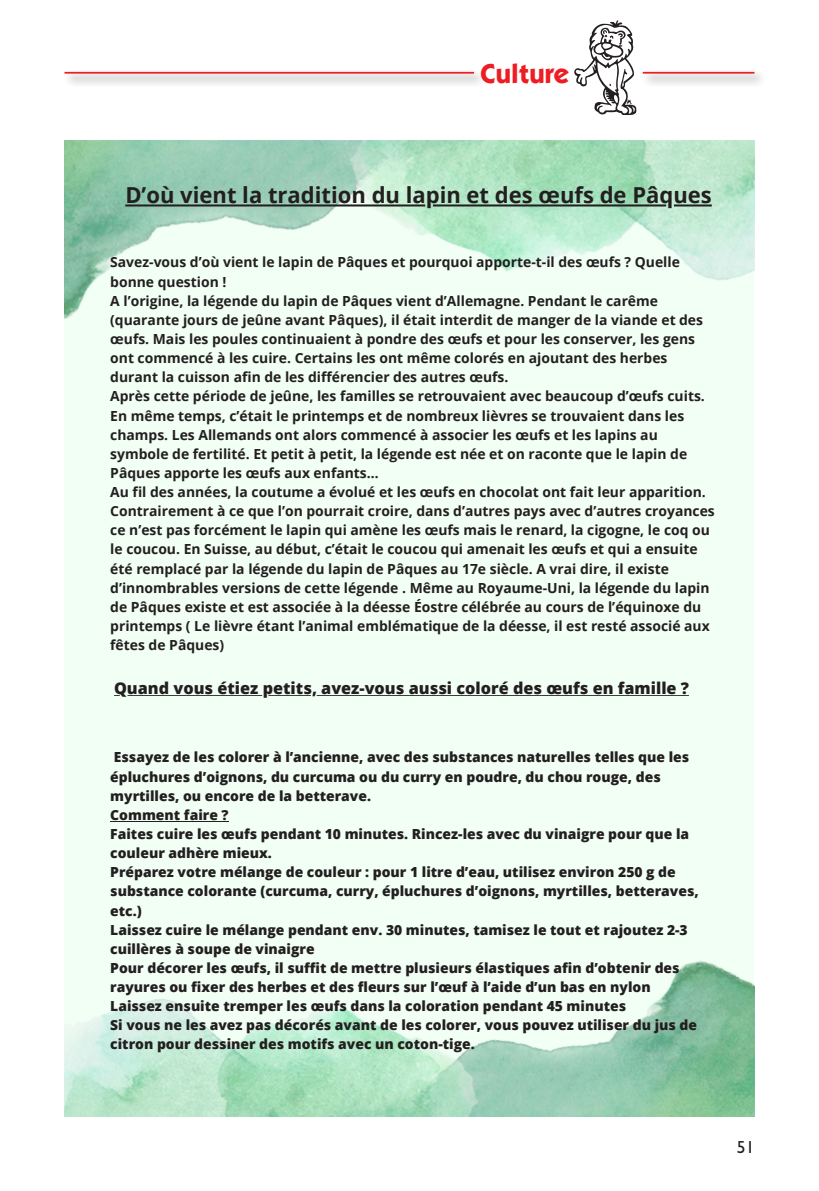
<style>
.page{position:relative;width:819px;height:1191px;background:#fff}
.page>*{position:absolute;margin:0;border:0;box-sizing:border-box;transform-origin:0 0}
.Texte_standard_gras{font:700 27.47px "ITC Kabel Std";color:#ee1d23}
.t1{font:700 22.05px "Open Sans";color:#231f20}
.t2{font:17.5px "Gill Sans Std";color:#231f20}
.t3{font:800 16.28px "Open Sans";color:#231f20}
.t4{font:700 13.83px/19.1px "Open Sans";color:#231f20}
.t5{font:800 13.83px/19.1px "Open Sans";color:#231f20}
</style>
<div class="page">
<div style="left:64px;top:141px;width:690px;height:975px;background:#f2fff5"></div>
<img style="left:506px;top:961px;width:248px;height:155px">
<img style="left:64px;top:141px;width:252px;height:178px">
<img style="left:64px;top:999px;width:442px;height:117px">
<img style="left:316px;top:141px;width:438px;height:140px">
<hr style="left:673px;top:204px;width:38px;height:2px;background:#231f20">
<hr style="left:433px;top:204px;width:233px;height:2px;background:#231f20">
<hr style="left:125px;top:204px;width:300px;height:2px;background:#231f20">
<hr style="left:316px;top:695px;width:373px;height:1px;background:#231f20">
<hr style="left:268px;top:695px;width:43px;height:1px;background:#231f20">
<hr style="left:127px;top:695px;width:135px;height:1px;background:#231f20">
<hr style="left:110px;top:820px;width:119px;height:1px;background:#231f20">
<svg style="left:574px;top:20px;width:62px;height:95px"></svg>
<div style="left:640px;top:69px;width:127px;height:18px;background:#231f20;opacity:.75"></div>
<hr style="left:642px;top:72px;width:112px;height:2px;background:#ee1d23">
<div style="left:62px;top:69px;width:424px;height:18px;background:#231f20;opacity:.75"></div>
<hr style="left:64px;top:72px;width:410px;height:2px;background:#ee1d23">
<p class="Texte_standard_gras" style="left:480px;top:57px;width:90px">Culture</p>
<p class="t1" style="left:125px;top:179px;width:588px">D’où vient la tradition du lapin et des œufs de Pâques</p>
<p class="t4" style="left:110px;top:252px;width:606px">Savez-vous d’où vient le lapin de Pâques et pourquoi apporte-t-il des œufs ? Quelle bonne question !<br>A l’origine, la légende du lapin de Pâques vient d’Allemagne. Pendant le carême (quarante jours de jeûne avant Pâques), il était interdit de manger de la viande et des œufs. Mais les poules continuaient à pondre des œufs et pour les conserver, les gens ont commencé à les cuire. Certains les ont même colorés en ajoutant des herbes durant la cuisson afin de les différencier des autres œufs.<br>Après cette période de jeûne, les familles se retrouvaient avec beaucoup d’œufs cuits.<br>En même temps, c’était le printemps et de nombreux lièvres se trouvaient dans les champs. Les Allemands ont alors commencé à associer les œufs et les lapins au symbole de fertilité. Et petit à petit, la légende est née et on raconte que le lapin de Pâques apporte les œufs aux enfants…<br>Au fil des années, la coutume a évolué et les œufs en chocolat ont fait leur apparition.<br>Contrairement à ce que l’on pourrait croire, dans d’autres pays avec d’autres croyances ce n’est pas forcément le lapin qui amène les œufs mais le renard, la cigogne, le coq ou le coucou. En Suisse, au début, c’était le coucou qui amenait les œufs et qui a ensuite été remplacé par la légende du lapin de Pâques au 17e siècle. A vrai dire, il existe d’innombrables versions de cette légende . Même au Royaume-Uni, la légende du lapin de Pâques existe et est associée à la déesse Éostre célébrée au cours de l’équinoxe du printemps ( Le lièvre étant l’animal emblématique de la déesse, il est resté associé aux fêtes de Pâques)</p>
<p class="t3" style="left:114px;top:676px;width:576px">Quand vous étiez petits, avez-vous aussi coloré des œufs en famille ?</p>
<p class="t5" style="left:110px;top:747px;width:590px">Essayez de les colorer à l’ancienne, avec des substances naturelles telles que les épluchures d’oignons, du curcuma ou du curry en poudre, du chou rouge, des myrtilles, ou encore de la betterave.<br>Comment faire ?<br>Faites cuire les œufs pendant 10 minutes. Rincez-les avec du vinaigre pour que la couleur adhère mieux.<br>Préparez votre mélange de couleur : pour 1 litre d’eau, utilisez environ 250 g de substance colorante (curcuma, curry, épluchures d’oignons, myrtilles, betteraves, etc.)<br>Laissez cuire le mélange pendant env. 30 minutes, tamisez le tout et rajoutez 2-3 cuillères à soupe de vinaigre<br>Pour décorer les œufs, il suffit de mettre plusieurs élastiques afin d’obtenir des rayures ou fixer des herbes et des fleurs sur l’œuf à l’aide d’un bas en nylon Laissez ensuite tremper les œufs dans la coloration pendant 45 minutes<br>Si vous ne les avez pas décorés avant de les colorer, vous pouvez utiliser du jus de citron pour dessiner des motifs avec un coton-tige.</p>
<p class="t2" style="left:737px;top:1137px;width:19px">51</p>
</div>
